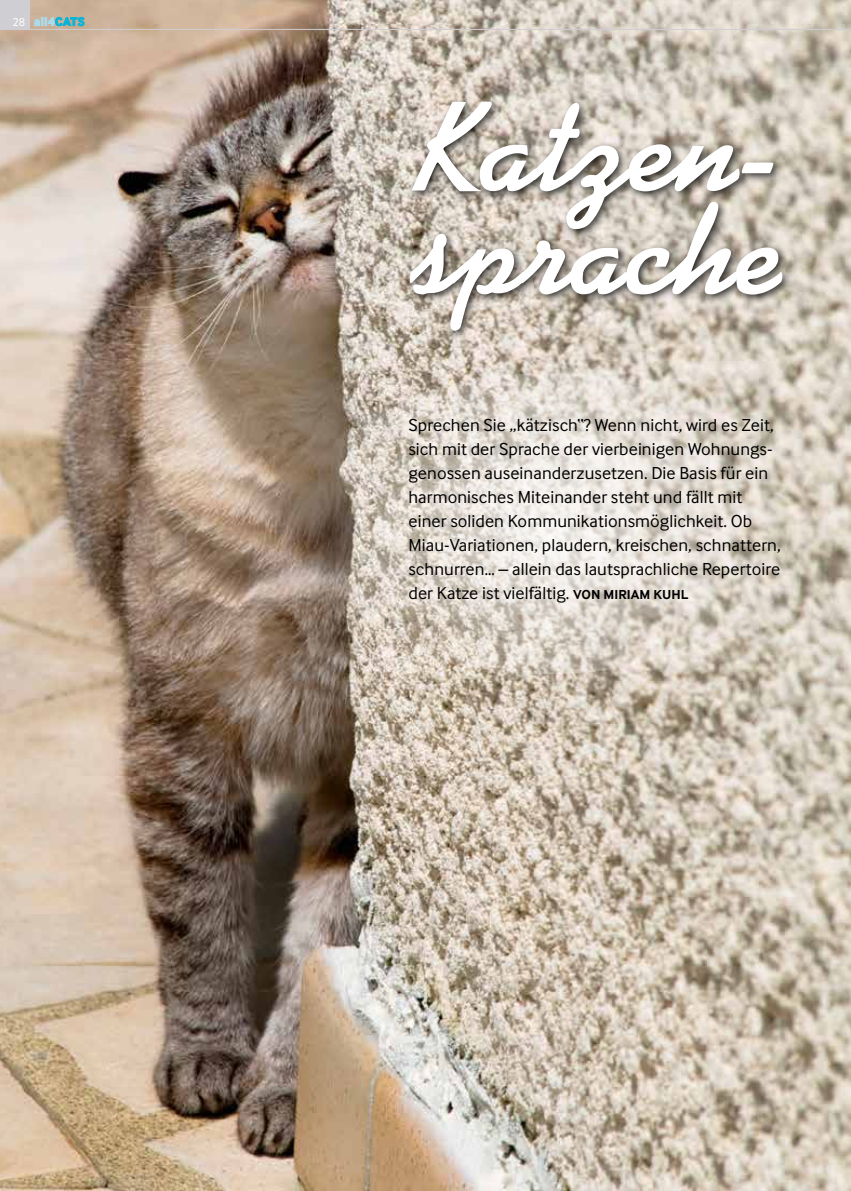
<style>
.page{position:relative;width:851px;height:1191px;background:#fff}
.page>*{position:absolute;margin:0;border:0;box-sizing:border-box;transform-origin:0 0}
.t1{font:700 127.2px/103.2px "Alako";letter-spacing:.005em;color:#fff}
.t2{font:18px/24px "Inter Face Typo";letter-spacing:.005em;color:#000}
.t3{font:700 12px "Inter Face Typo";letter-spacing:.045em;color:#aadcef}
.s1{font-weight:400;color:#fff}
.s2{color:#00b5db}
.s3{font-weight:700;font-size:13.5px}
</style>
<div class="page">
<img style="left:0;top:0;width:850px;height:1191px">
<div style="left:404px;top:97px;width:389px;height:244px;background:#000;opacity:.79"></div>
<svg style="left:335px;top:373px;width:464px;height:301px;background:#bdb1a3"></svg>
<svg style="left:352px;top:375px;width:456px;height:272px;background:#dbd4ca"></svg>
<div style="left:0;top:0;width:30px;height:30px;background:#cfced3"></div>
<svg style="left:34px;top:17px;width:51px;height:9px"></svg>
<hr style="left:0;top:29px;width:850px;height:1px;background:#cfced3">
<p class="t3" style="left:12px;top:15px;width:74px"><span class="s1">28</span> all4<span class="s2">CATS</span></p>
<h1 class="t1" style="left:412px;top:99px;width:370px">Katzen&shy;sprache</h1>
<p class="t2" style="left:408px;top:412px;width:373px">Sprechen Sie „kätzisch“? Wenn nicht, wird es Zeit, sich mit der Sprache der vierbeinigen Wohnungs&shy;genossen auseinanderzusetzen. Die Basis für ein harmonisches Miteinander steht und fällt mit einer soliden Kommunikationsmöglichkeit. Ob Miau-Variationen, plaudern, kreischen, schnattern, schnurren… – allein das lautsprachliche Repertoire der Katze ist vielfältig. <span class="s3">VON MIRIAM KUHL</span></p>
</div>
